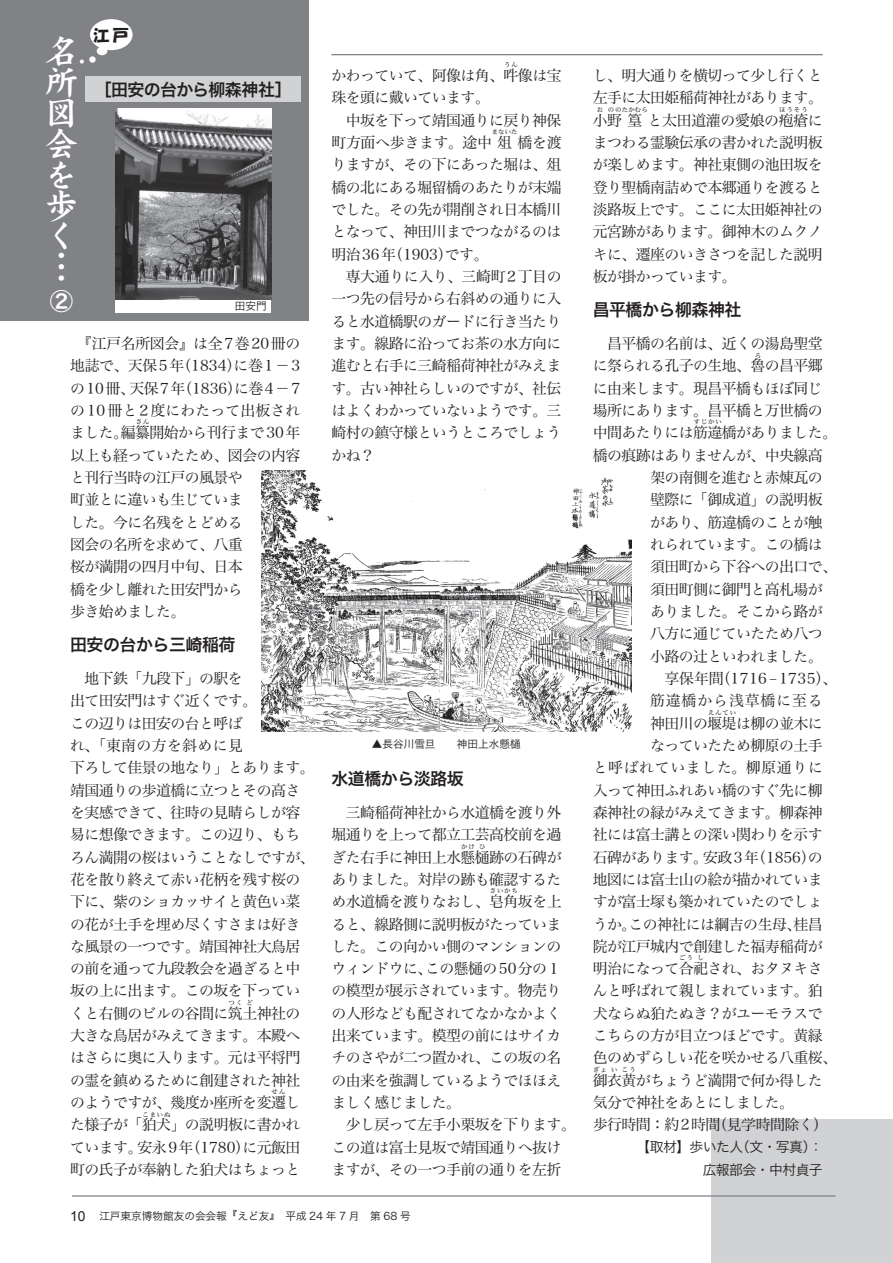
<style>
.page{position:relative;width:893px;height:1263px;background:#fff}
.page>*{position:absolute;margin:0;border:0;box-sizing:border-box;transform-origin:0 0}
.t1{font:34.05px/30.9px "DF Kai Sho Bd WIN RKSJ H";color:#fff}
.t2{font:23.4px "Hira Kaku Pro W6";color:#fff}
.t3{font:16.95px "Hira Kaku Pro W6";letter-spacing:-.03em;color:#231f20}
.t4{font:15.9px "HGS Soei Kakupoptai";color:#231f20}
.t5{font:14.85px/22.4px "Hira Min Pro W3";letter-spacing:-.035em;color:#231f20}
.t6{font:13.8px/22.4px "Hira Kaku Pro W3";letter-spacing:-.04em;color:#231f20;text-align:right}
.t7{font:10.65px "Hira Kaku Pro W3";color:#231f20}
.t8{font:6.45px "Hira Min Pro W3";letter-spacing:.165em;color:#231f20}
.s1{font-family:"Arial";font-size:13.8px}
</style>
<div class="page">
<div style="left:0;top:0;width:308px;height:320px;background:#808285"></div>
<hr style="left:331px;top:54px;width:492px;height:1px;background:#808285">
<div style="left:711px;top:1119px;width:182px;height:144px;background:#d1d2d4"></div>
<hr style="left:72px;top:1195px;width:764px;height:2px;background:#808285">
<div style="left:86px;top:77px;width:215px;height:25px;background:#d1d2d4"></div>
<div style="left:90px;top:19px;width:43px;height:31px;background:#fff;border-radius:50%"></div>
<div style="left:97px;top:47px;width:10px;height:8px;background:#fff;border-radius:50%"></div>
<svg style="left:89px;top:56px;width:7px;height:7px"></svg>
<svg style="left:80px;top:60px;width:4px;height:4px"></svg>
<img style="left:262px;top:470px;width:369px;height:262px">
<img style="left:116px;top:108px;width:155px;height:192px">
<div style="left:116px;top:300px;width:155px;height:13px;background:#fff"></div>
<h1 class="t1" style="left:45px;top:35px;width:34px">名所図会を歩く…</h1>
<h2 class="t2" style="left:50px;top:280px;width:25px">②</h2>
<p class="t4" style="left:94px;top:27px;width:37px">江戸</p>
<p class="t3" style="left:95px;top:74px;width:199px">［田安の台から柳森神社］</p>
<p class="t7" style="left:235px;top:297px;width:33px">田安門</p>
<p class="t5" style="left:70px;top:331px;width:232px;text-align:justify">　『江戸名所図会』は全7巻20冊の地誌で、天保5年（1834）に巻1－3の10冊、天保7年（1836）に巻4－7の10冊と2度にわたって出板されました。編纂開始から刊行まで30年</p>
<p class="t8" style="left:136px;top:417px;width:15px">さん</p>
<p class="t5" style="left:70px;top:443px;width:232px">以上も経っていたため、図会の内容と刊行当時の江戸の風景や<br>町並とに違いも生じていま<br>した。今に名残をとどめる<br>図会の名所を求めて、八重<br>桜が満開の四月中旬、日本<br>橋を少し離れた田安門から<br>歩き始めました。</p>
<p class="t3" style="left:70px;top:629px;width:167px">田安の台から三崎稲荷</p>
<p class="t5" style="left:70px;top:666px;width:246px">　地下鉄「九段下」の駅を<br>出て田安門はすぐ近くです。<br>この辺りは田安の台と呼ば<br>れ、「東南の方を斜めに見<br>下ろして佳景の地なり」とあります。靖国通りの歩道橋に立つとその高さを実感できて、往時の見晴らしが容易に想像できます。この辺り、もちろん満開の桜はいうことなしですが、花を散り終えて赤い花柄を残す桜の下に、紫のショカッサイと黄色い菜の花が土手を埋め尽くすさまは好きな風景の一つです。靖国神社大鳥居の前を通って九段教会を過ぎると中坂の上に出ます。この坂を下っていくと右側のビルの谷間に筑土神社の</p>
<p class="t8" style="left:229px;top:997px;width:15px">つく</p>
<p class="t8" style="left:247px;top:997px;width:8px">ど</p>
<p class="t5" style="left:70px;top:1023px;width:232px;text-align:justify">大きな鳥居がみえてきます。本殿へはさらに奥に入ります。元は平将門の霊を鎮めるために創建された神社のようですが、幾度か座所を変遷し</p>
<p class="t8" style="left:272px;top:1086px;width:15px">せん</p>
<p class="t5" style="left:70px;top:1112px;width:232px">た様子が「狛犬」の説明板に書かれ</p>
<p class="t8" style="left:142px;top:1109px;width:30px">こまいぬ</p>
<p class="t5" style="left:70px;top:1135px;width:232px">ています。安永9年（1780）に元飯田町の氏子が奉納した狛犬はちょっと</p>
<p class="t8" style="left:504px;top:59px;width:15px">うん</p>
<p class="t5" style="left:331px;top:85px;width:232px">珠を頭に戴いています。<br>　中坂を下って靖国通りに戻り神保町方面へ歩きます。途中俎橋を渡</p>
<p class="t5" style="left:331px;top:63px;width:232px">かわっていて、阿像は角、吽像は宝</p>
<p class="t8" style="left:492px;top:126px;width:27px">まないた</p>
<p class="t5" style="left:331px;top:152px;width:232px">りますが、その下にあった堀は、俎橋の北にある堀留橋のあたりが末端でした。その先が開削され日本橋川となって、神田川までつながるのは明治36年（1903）です。<br>　専大通りに入り、三崎町2丁目の一つ先の信号から右斜めの通りに入ると水道橋駅のガードに行き当たります。線路に沿ってお茶の水方向に進むと右手に三崎稲荷神社がみえます。古い神社らしいのですが、社伝はよくわかっていないようです。三崎村の鎮守様というところでしょうかね？</p>
<p class="t7" style="left:372px;top:734px;width:150px">▲長谷川雪旦　　神田上水懸樋</p>
<p class="t3" style="left:331px;top:763px;width:134px">水道橋から淡路坂</p>
<p class="t5" style="left:331px;top:800px;width:232px;text-align:justify">　三崎稲荷神社から水道橋を渡り外堀通りを上って都立工芸高校前を過ぎた右手に神田上水懸樋跡の石碑が</p>
<p class="t8" style="left:461px;top:841px;width:15px">かけ</p>
<p class="t8" style="left:479px;top:841px;width:8px">ひ</p>
<p class="t5" style="left:331px;top:867px;width:232px">ありました。対岸の跡も確認するため水道橋を渡りなおし、皂角坂を上</p>
<p class="t8" style="left:490px;top:885px;width:30px">さいかち</p>
<p class="t5" style="left:331px;top:911px;width:246px">ると、線路側に説明板がたっていました。この向かい側のマンションのウィンドウに、この懸樋の50分の１の模型が展示されています。物売りの人形なども配されてなかなかよく出来ています。模型の前にはサイカチのさやが二つ置かれ、この坂の名の由来を強調しているようでほほえましく感じました。<br>　少し戻って左手小栗坂を下ります。この道は富士見坂で靖国通りへ抜けますが、その一つ手前の通りを左折</p>
<p class="t7" style="left:70px;top:1206px;width:342px"><span class="s1">10</span> 江戸東京博物館友の会会報『えど友』　平成 24 年 7 月　第 68 号</p>
<p class="t5" style="left:593px;top:63px;width:232px;text-align:justify">し、明大通りを横切って少し行くと左手に太田姫稲荷神社があります。小野篁と太田道灌の愛娘の疱瘡に</p>
<p class="t8" style="left:597px;top:104px;width:8px">お</p>
<p class="t8" style="left:608px;top:104px;width:42px">ののたかむら</p>
<p class="t8" style="left:779px;top:104px;width:30px">ほうそう</p>
<p class="t5" style="left:593px;top:130px;width:232px;text-align:justify">まつわる霊験伝承の書かれた説明板が楽しめます。神社東側の池田坂を登り聖橋南詰めで本郷通りを渡ると淡路坂上です。ここに太田姫神社の元宮跡があります。御神木のムクノキに、遷座のいきさつを記した説明板が掛かっています。</p>
<p class="t3" style="left:593px;top:295px;width:150px">昌平橋から柳森神社</p>
<p class="t5" style="left:593px;top:331px;width:232px">　昌平橋の名前は、近くの湯島聖堂に祭られる孔子の生地、魯の昌平郷</p>
<p class="t8" style="left:755px;top:350px;width:8px">ろ</p>
<p class="t5" style="left:593px;top:376px;width:246px">に由来します。現昌平橋もほぼ同じ場所にあります。昌平橋と万世橋の中間あたりには筋違橋がありました。</p>
<p class="t8" style="left:694px;top:417px;width:30px">すじかい</p>
<p class="t5" style="left:650px;top:443px;width:189px;text-indent:-57px">橋の痕跡はありませんが、中央線高架の南側を進むと赤煉瓦の壁際に「御成道」の説明板があり、筋違橋のことが触れられています。この橋は須田町から下谷への出口で、須田町側に御門と高札場がありました。そこから路が八方に通じていたため八つ小路の辻といわれました。　享保年間（1716-1735）、筋違橋から浅草橋に至る神田川の堰堤は柳の並木に</p>
<p class="t8" style="left:708px;top:707px;width:30px">えんてい</p>
<p class="t5" style="left:593px;top:733px;width:232px;text-align:justify;text-indent:57px">なっていたため柳原の土手と呼ばれていました。柳原通りに入って神田ふれあい橋のすぐ先に柳森神社の緑がみえてきます。柳森神社には富士講との深い関わりを示す石碑があります。安政3年（1856）の地図には富士山の絵が描かれていますが富士塚も築かれていたのでしょうか。この神社には綱吉の生母、桂昌院が江戸城内で創建した福寿稲荷が明治になって合祀され、おタヌキさ</p>
<p class="t8" style="left:679px;top:952px;width:15px">ごう</p>
<p class="t8" style="left:697px;top:952px;width:8px">し</p>
<p class="t5" style="left:593px;top:978px;width:246px">んと呼ばれて親しまれています。狛犬ならぬ狛たぬき？がユーモラスでこちらの方が目立つほどです。黄緑色のめずらしい花を咲かせる八重桜、御衣黄がちょうど満開で何か得した</p>
<p class="t8" style="left:593px;top:1064px;width:15px">ぎょ</p>
<p class="t8" style="left:611px;top:1064px;width:8px">い</p>
<p class="t8" style="left:622px;top:1064px;width:15px">こう</p>
<p class="t5" style="left:593px;top:1090px;width:237px">気分で神社をあとにしました。<br>歩行時間：約2時間（見学時間除く）</p>
<p class="t6" style="left:636px;top:1135px;width:188px">【取材】歩いた人（文・写真）：広報部会・中村貞子</p>
</div>
